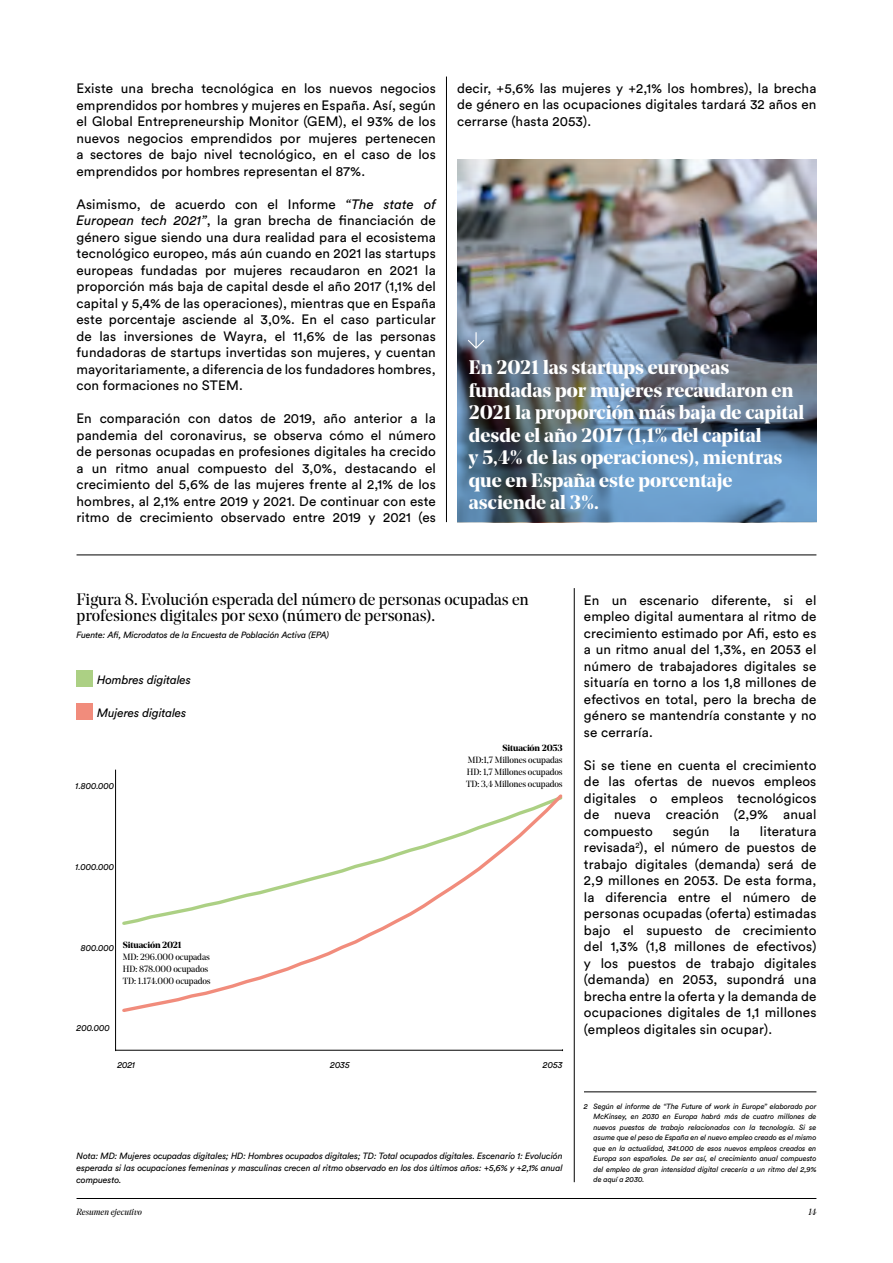
<style>
.page{position:relative;width:893px;height:1263px;background:#fff}
.page>*{position:absolute;margin:0;border:0;box-sizing:border-box;transform-origin:0 0}
.t1{font:700 19.5px/22.5px "Noe Display";color:#fff}
.t2{font:16.5px/16.5px "Noe Display";color:#000}
.t3{font:13.5px/16.5px "Circular Std";letter-spacing:.01em;color:#000;text-align:justify}
.t4{font:italic 12px "Circular Std";letter-spacing:-.01em;color:#000}
.t5{font:italic 9px/12px "Circular Std";letter-spacing:-.01em;color:#000;text-align:justify}
.t6{font:9px/12px "Noe Display";letter-spacing:-.01em;color:#000}
.t7{font:700 9px "Noe Display";letter-spacing:-.01em;color:#000}
.t8{font:italic 9px "Noe Display";color:#000}
.t9{font:italic 7.5px/10.5px "Circular Std";letter-spacing:-.01em;color:#000;text-align:justify}
.s1{font-style:italic}
</style>
<div class="page">
<hr style="left:77px;top:1198px;width:739px;height:1px;background:#000">
<hr style="left:77px;top:555px;width:739px;height:1px;background:#000">
<hr style="left:446px;top:77px;width:1px;height:445px;background:#000">
<img style="left:457px;top:159px;width:359px;height:363px">
<svg style="left:468px;top:332px;width:16px;height:17px"></svg>
<hr style="left:574px;top:588px;width:1px;height:594px;background:#000">
<hr style="left:584px;top:1091px;width:232px;height:1px;background:#000">
<svg style="left:122px;top:794px;width:441px;height:218px"></svg>
<hr style="left:116px;top:1050px;width:446px;height:1px;background:#000">
<div style="left:77px;top:671px;width:16px;height:16px;background:#acd084"></div>
<div style="left:77px;top:704px;width:16px;height:16px;background:#f18c7c"></div>
<hr style="left:115px;top:770px;width:1px;height:280px;background:#000">
<p class="t3" style="left:77px;top:80px;width:361px">Existe una brecha tecnológica en los nuevos negocios emprendidos por hombres y mujeres en España. Así, según el Global Entrepreneurship Monitor (GEM), el 93% de los nuevos negocios emprendidos por mujeres pertenecen a sectores de bajo nivel tecnológico, en el caso de los emprendidos por hombres representan el 87%.</p>
<p class="t3" style="left:77px;top:195px;width:361px">Asimismo, de acuerdo con el Informe <span class="s1">“The state of European tech 2021”</span>, la gran brecha de financiación de género sigue siendo una dura realidad para el ecosistema tecnológico europeo, más aún cuando en 2021 las startups europeas fundadas por mujeres recaudaron en 2021 la proporción más baja de capital desde el año 2017 (1,1% del capital y 5,4% de las operaciones), mientras que en España este porcentaje asciende al 3,0%. En el caso particular de las inversiones de Wayra, el 11,6% de las personas fundadoras de startups invertidas son mujeres, y cuentan mayoritariamente, a diferencia de los fundadores hombres, con formaciones no STEM.</p>
<p class="t3" style="left:77px;top:410px;width:361px">En comparación con datos de 2019, año anterior a la pandemia del coronavirus, se observa cómo el número de personas ocupadas en profesiones digitales ha crecido a un ritmo anual compuesto del 3,0%, destacando el crecimiento del 5,6% de las mujeres frente al 2,1% de los hombres, al 2,1% entre 2019 y 2021. De continuar con este ritmo de crecimiento observado entre 2019 y 2021 (es</p>
<p class="t3" style="left:457px;top:80px;width:361px">decir, +5,6% las mujeres y +2,1% los hombres), la brecha de género en las ocupaciones digitales tardará 32 años en cerrarse (hasta 2053).</p>
<h1 class="t1" style="left:469px;top:356px;width:337px">En 2021 las startups europeas fundadas por mujeres recaudaron en<br>2021 la proporción más baja de capital desde el año 2017 (1,1% del capital<br>y 5,4% de las operaciones), mientras que en España este porcentaje asciende al 3%.</h1>
<p class="t2" style="left:77px;top:590px;width:454px">Figura 8. Evolución esperada del número de personas ocupadas en profesiones digitales por sexo (número de personas).</p>
<p class="t5" style="left:77px;top:628px;width:254px">Fuente: Afi, Microdatos de la Encuesta de Población Activa (EPA)</p>
<p class="t4" style="left:97px;top:672px;width:95px">Hombres digitales</p>
<p class="t4" style="left:97px;top:705px;width:91px">Mujeres digitales</p>
<p class="t5" style="left:76px;top:780px;width:40px">1.800.000</p>
<p class="t5" style="left:76px;top:860px;width:40px">1.000.000</p>
<p class="t5" style="left:81px;top:941px;width:35px">800.000</p>
<p class="t7" style="left:123px;top:939px;width:60px">Situación 2021</p>
<p class="t6" style="left:123px;top:950px;width:89px">MD: 296.000 ocupadas<br>HD: 878.000 ocupados<br>TD: 1.174.000 ocupados</p>
<p class="t5" style="left:77px;top:1022px;width:35px">200.000</p>
<p class="t7" style="left:502px;top:742px;width:62px">Situación 2053</p>
<p class="t6" style="left:466px;top:754px;width:98px;text-align:justify">MD:1,7 Millones ocupadas HD: 1,7 Millones ocupados TD: 3,4 Millones ocupados</p>
<p class="t5" style="left:117px;top:1058px;width:19px">2021</p>
<p class="t5" style="left:330px;top:1058px;width:21px">2035</p>
<p class="t5" style="left:543px;top:1058px;width:21px">2053</p>
<p class="t3" style="left:584px;top:591px;width:234px">En un escenario diferente, si el empleo digital aumentara al ritmo de crecimiento estimado por Afi, esto es a un ritmo anual del 1,3%, en 2053 el número de trabajadores digitales se situaría en torno a los 1,8 millones de efectivos en total, pero la brecha de género se mantendría constante y no se cerraría.</p>
<p class="t3" style="left:584px;top:756px;width:234px">Si se tiene en cuenta el crecimiento de las ofertas de nuevos empleos digitales o empleos tecnológicos de nueva creación (2,9% anual compuesto</p>
<p class="t3" style="left:584px;top:822px;width:234px;text-indent:176px">literatura revisada<sup>2</sup>), el número de puestos de trabajo digitales (demanda) será de 2,9 millones en 2053. De esta forma, la diferencia entre el número de personas ocupadas (oferta) estimadas bajo el supuesto de crecimiento del 1,3% (1,8 millones de efectivos) y los puestos de trabajo digitales (demanda) en 2053, supondrá una brecha entre la oferta y la demanda de ocupaciones digitales de 1,1 millones (empleos digitales sin ocupar).</p>
<p class="t3" style="left:673px;top:822px;width:38px">según</p>
<p class="t3" style="left:729px;top:822px;width:12px">la</p>
<p class="t9" style="left:594px;top:1101px;width:224px;text-indent:-10px">2 Según el informe de “The Future of work in Europe” elaborado por McKinsey, en 2030 en Europa habrá más de cuatro millones de nuevos puestos de trabajo relacionados con la tecnología. Si se asume que el peso de España en el nuevo empleo creado es el mismo que en la actualidad, 341.000 de esos nuevos empleos creados en Europa son españoles. De ser así, el crecimiento anual compuesto del empleo de gran intensidad digital crecería a un ritmo del 2,9% de aquí a 2030.</p>
<p class="t5" style="left:77px;top:1149px;width:488px">Nota: MD: Mujeres ocupadas digitales; HD: Hombres ocupados digitales; TD: Total ocupados digitales. Escenario 1: Evolución esperada si las ocupaciones femeninas y masculinas crecen al ritmo observado en los dos últimos años: +5,6% y +2,1% anual compuesto.</p>
<p class="t8" style="left:77px;top:1206px;width:67px">Resumen ejecutivo</p>
<p class="t8" style="left:808px;top:1206px;width:10px">14</p>
</div>
